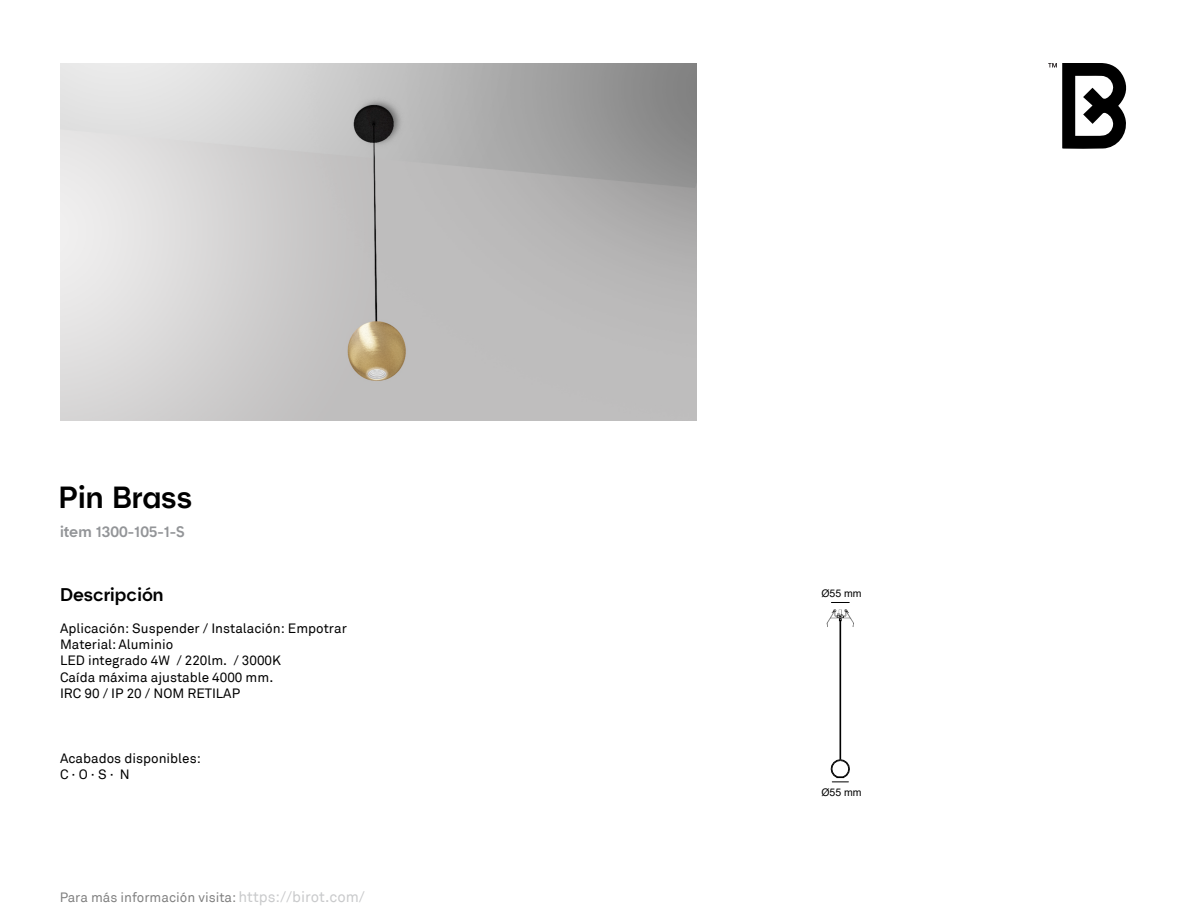
<style>
.page{position:relative;width:1188px;height:918px;background:#fff}
.page>*{position:absolute;margin:0;border:0;box-sizing:border-box;transform-origin:0 0}
.t1{font:500 30px "Hotel";color:#000}
.t2{font:500 18px "Hotel";color:#000}
.t3{font:500 15px "Hotel";color:#939598}
.t4{font:13.5px/16.2px "Akkurat";color:#000}
.t5{font:10.5px "Arial";color:#000}
.s1{font-size:15px;color:#939598}
</style>
<div class="page">
<svg style="left:1048px;top:63px;width:79px;height:86px"></svg>
<img style="left:61px;top:63px;width:636px;height:357px">
<svg style="left:827px;top:609px;width:27px;height:18px"></svg>
<div style="left:840px;top:620px;width:1px;height:139px;border:1px solid #000"></div>
<svg style="left:831px;top:759px;width:19px;height:24px"></svg>
<svg style="left:831px;top:602px;width:18px;height:1px"></svg>
<h1 class="t1" style="left:59px;top:479px;width:135px">Pin Brass</h1>
<p class="t3" style="left:60px;top:522px;width:127px">item 1300-105-1-S</p>
<h2 class="t2" style="left:60px;top:583px;width:105px">Descripción</h2>
<p class="t4" style="left:60px;top:621px;width:288px">Aplicación: Suspender / Instalación: Empotrar<br>Material: Aluminio<br>LED integrado 4W / 220lm. / 3000K<br>Caída máxima ajustable 4000 mm.<br>IRC 90 / IP 20 / NOM RETILAP</p>
<p class="t4" style="left:60px;top:750px;width:142px">Acabados disponibles:<br>C · O · S · N</p>
<p class="t4" style="left:59px;top:890px;width:307px">Para más información visita: <span class="s1">https://birot.com/</span></p>
<p class="t5" style="left:821px;top:586px;width:42px">Ø55 mm</p>
<p class="t5" style="left:821px;top:785px;width:42px">Ø55 mm</p>
</div>
